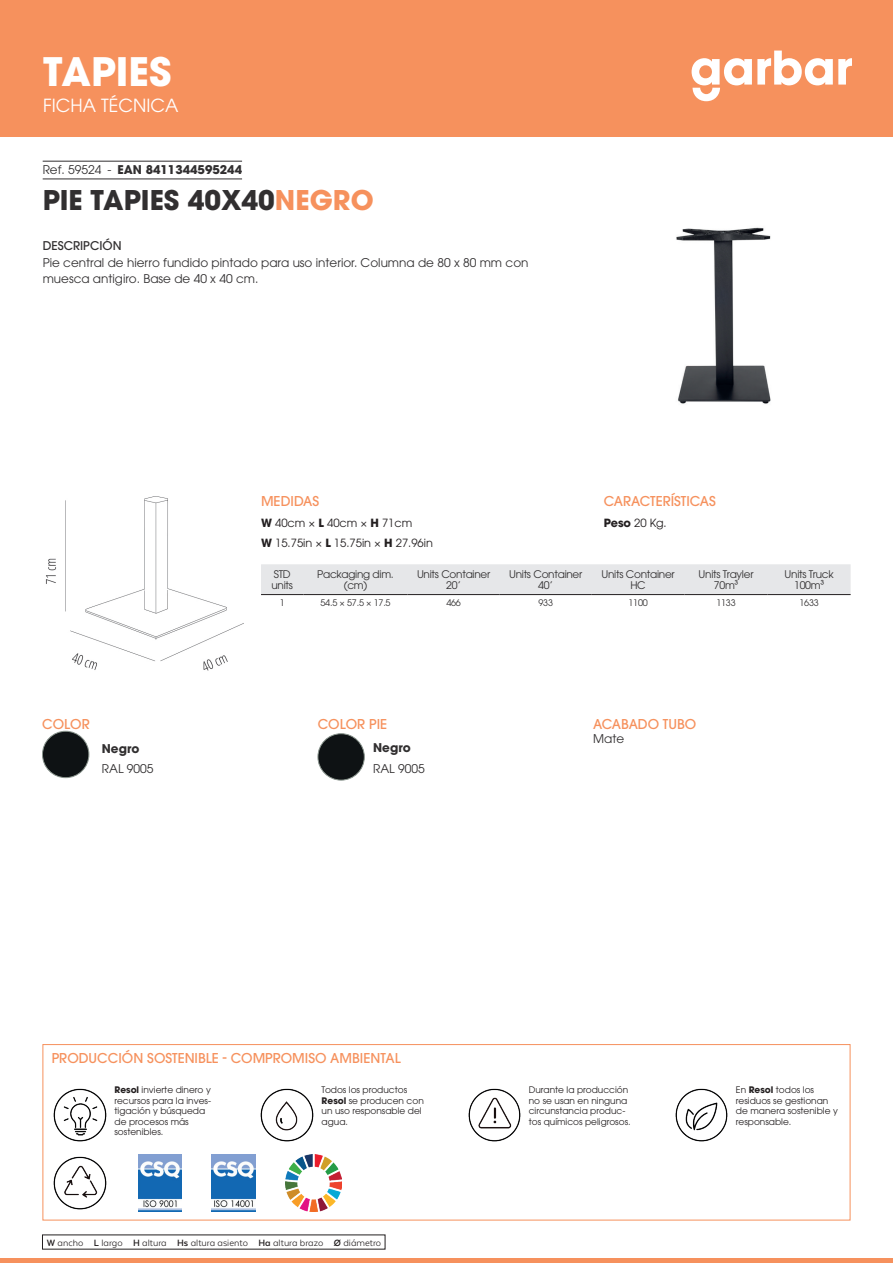
<style>
.page{position:relative;width:893px;height:1263px;background:#fff}
.page>*{position:absolute;margin:0;border:0;box-sizing:border-box;transform-origin:0 0}
.t1{font:700 39px "ITC Avant Garde Pro";color:#fff}
.t2{font:700 27px "ITC Avant Garde Pro";color:#312f30}
.t3{font:18px "ITC Avant Garde Pro";color:#fff}
.t4{font:500 13.5px "ITC Avant Garde Pro";color:#f6915d}
.t5{font:12px/16.5px "ITC Avant Garde Pro";color:#312f30}
.t6{font:700 12px "ITC Avant Garde Pro";color:#312f30}
.t7{font:500 12px "ITC Avant Garde Pro";color:#312f30}
.t8{font:11.25px/20.4px "ITC Avant Garde Pro";color:#231f20}
.t9{font:10.5px/10.5px "ITC Avant Garde Pro";letter-spacing:-.025em;color:#312f30;text-align:center}
.t10{font:10.5px "Texta Alt";color:#231f20}
.t11{font:9px/10.5px "ITC Avant Garde Pro";color:#231f20}
.t12{font:9px "ITC Avant Garde Pro";letter-spacing:-.02em;color:#312f30}
.s1{font-weight:400}
.s2{color:#f6915d}
.s3{font-weight:700}
</style>
<div class="page">
<div style="left:0;top:0;width:893px;height:137px;background:#f6915d"></div>
<svg style="left:692px;top:51px;width:160px;height:50px"></svg>
<hr style="left:0;top:1259px;width:893px;height:4px;background:#f6915d">
<hr style="left:43px;top:161px;width:199px;height:1px;background:#312f30">
<hr style="left:43px;top:179px;width:199px;height:1px;background:#312f30">
<img style="left:676px;top:227px;width:95px;height:177px">
<img style="left:42px;top:731px;width:47px;height:47px;border-radius:23px">
<div style="left:42px;top:731px;width:47px;height:47px;border:1px solid #89948d;border-radius:50%"></div>
<div style="left:318px;top:734px;width:46px;height:46px;background:#0e1214;border-radius:23px"></div>
<div style="left:318px;top:733px;width:46px;height:47px;border:1px solid #89948d;border-radius:50%"></div>
<img style="left:45px;top:496px;width:198px;height:175px">
<div style="left:261px;top:564px;width:590px;height:30px;background:#e6e7e9"></div>
<hr style="left:261px;top:594px;width:42px;height:1px;background:#231f20">
<hr style="left:303px;top:594px;width:105px;height:1px;background:#231f20">
<hr style="left:408px;top:594px;width:92px;height:1px;background:#231f20">
<hr style="left:500px;top:594px;width:92px;height:1px;background:#231f20">
<hr style="left:592px;top:594px;width:92px;height:1px;background:#231f20">
<hr style="left:684px;top:594px;width:84px;height:1px;background:#231f20">
<hr style="left:768px;top:594px;width:83px;height:1px;background:#231f20">
<img style="left:53px;top:1088px;width:54px;height:54px">
<img style="left:260px;top:1088px;width:54px;height:54px">
<img style="left:468px;top:1088px;width:53px;height:54px">
<img style="left:675px;top:1088px;width:53px;height:54px">
<img style="left:53px;top:1156px;width:54px;height:54px">
<img style="left:138px;top:1155px;width:44px;height:56px">
<img style="left:212px;top:1155px;width:43px;height:56px">
<img style="left:285px;top:1155px;width:57px;height:56px">
<div style="left:43px;top:1044px;width:807px;height:176px;border:1px solid #f6915d"></div>
<h1 class="t1" style="left:43px;top:46px;width:130px">TAPIES</h1>
<h3 class="t3" style="left:43px;top:94px;width:137px">FICHA TÉCNICA</h3>
<h3 class="t6" style="left:43px;top:162px;width:201px"><span class="s1">Ref. 59524 -</span> EAN 8411344595244</h3>
<h2 class="t2" style="left:43px;top:182px;width:332px">PIE TAPIES 40X40<span class="s2">NEGRO</span></h2>
<h3 class="t7" style="left:43px;top:238px;width:80px">DESCRIPCIÓN</h3>
<h3 class="t5" style="left:43px;top:254px;width:487px">Pie central de hierro fundido pintado para uso interior. Columna de 80 x 80 mm con muesca antigiro. Base de 40 x 40 cm.</h3>
<h3 class="t4" style="left:42px;top:715px;width:49px">COLOR</h3>
<h3 class="t6" style="left:102px;top:740px;width:39px">Negro</h3>
<h3 class="t5" style="left:102px;top:760px;width:53px">RAL 9005</h3>
<h3 class="t4" style="left:604px;top:493px;width:114px">CARACTERÍSTICAS</h3>
<p class="t8" style="left:604px;top:512px;width:64px"><span class="s3">Peso</span> 20 Kg.</p>
<h3 class="t4" style="left:261px;top:493px;width:60px">MEDIDAS</h3>
<p class="t8" style="left:261px;top:512px;width:173px"><span class="s3">W</span> 40cm × <span class="s3">L</span> 40cm × <span class="s3">H</span> 71cm<br><span class="s3">W</span> 15.75in × <span class="s3">L</span> 15.75in × <span class="s3">H</span> 27.96in</p>
<p class="t9" style="left:271px;top:569px;width:23px;text-align:left">STD units</p>
<p class="t9" style="left:317px;top:569px;width:78px">Packaging dim. (cm)</p>
<p class="t9" style="left:417px;top:569px;width:75px">Units Container<br>20’</p>
<p class="t9" style="left:509px;top:569px;width:75px">Units Container<br>40’</p>
<p class="t9" style="left:601px;top:569px;width:75px">Units Container<br>HC</p>
<p class="t9" style="left:699px;top:569px;width:56px">Units Trayler<br>70m³</p>
<p class="t9" style="left:785px;top:569px;width:51px">Units Truck<br>100m³</p>
<p class="t12" style="left:280px;top:597px;width:6px">1</p>
<p class="t12" style="left:320px;top:597px;width:72px">54.5 × 57.5 × 17.5</p>
<p class="t12" style="left:446px;top:597px;width:16px">466</p>
<p class="t12" style="left:538px;top:597px;width:16px">933</p>
<p class="t12" style="left:628px;top:597px;width:21px">1100</p>
<p class="t12" style="left:716px;top:597px;width:21px">1133</p>
<p class="t12" style="left:799px;top:597px;width:21px">1633</p>
<h3 class="t4" style="left:318px;top:715px;width:71px">COLOR PIE</h3>
<h3 class="t6" style="left:373px;top:740px;width:39px">Negro</h3>
<h3 class="t5" style="left:373px;top:760px;width:53px">RAL 9005</h3>
<h3 class="t4" style="left:593px;top:715px;width:105px">ACABADO TUBO</h3>
<h3 class="t5" style="left:593px;top:730px;width:33px">Mate</h3>
<h3 class="t4" style="left:52px;top:1050px;width:350px">PRODUCCIÓN SOSTENIBLE - COMPROMISO AMBIENTAL</h3>
<p class="t11" style="left:114px;top:1085px;width:98px"><span class="s3">Resol</span> invierte dinero y recursos para la inves&shy;tigación y búsqueda de procesos más sostenibles.</p>
<p class="t11" style="left:322px;top:1085px;width:104px">Todos los productos<br><span class="s3">Resol</span> se producen con un uso responsable del agua.</p>
<p class="t11" style="left:529px;top:1085px;width:103px">Durante la producción no se usan en ninguna circunstancia produc&shy;tos químicos peligrosos.</p>
<p class="t11" style="left:736px;top:1085px;width:103px">En <span class="s3">Resol</span> todos los residuos se gestionan de manera sostenible y responsable.</p>
<p class="t10" style="left:47px;top:1237px;width:336px"><span class="s3">W</span> ancho <span class="s3">L</span> largo <span class="s3">H</span> altura <span class="s3">Hs</span> altura asiento <span class="s3">Ha</span> altura brazo <span class="s3">Ø</span> diámetro</p>
</div>
